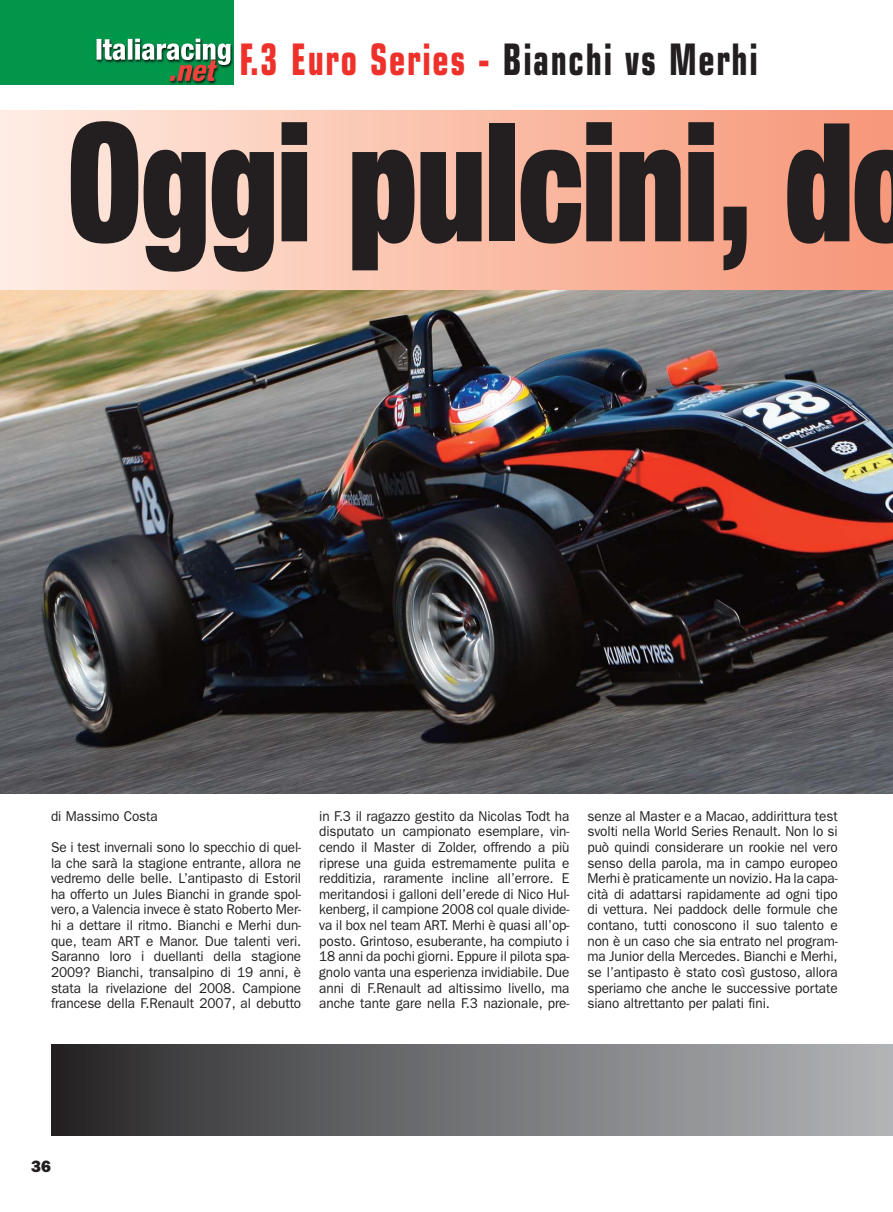
<style>
.page{position:relative;width:893px;height:1212px;background:#fff}
.page>*{position:absolute;margin:0;border:0;box-sizing:border-box;transform-origin:0 0}
.t1{font:900 condensed 165px "Helvetica Neue LT Std";color:#231f20;scale:.8 1}
.t2{font:700 condensed 43.5px "Eurostile LT Std";letter-spacing:.05em;color:#ee312a;scale:.8 1}
.t3{font:16.5px "ITC Franklin Gothic Std Hvy";color:#231f20}
.t4{font:14.25px/15.6px "ITC Franklin Gothic Std";letter-spacing:-.005em;color:#231f20;text-align:justify;scale:.95 1}
.s1{color:#231f20}
</style>
<div class="page">
<div style="left:0;top:0;width:234px;height:85px;background:#02964a"></div>
<img style="left:97px;top:39px;width:133px;height:42px">
<img style="left:0;top:289px;width:893px;height:504px">
<div style="left:0;top:111px;width:893px;height:178px;background:linear-gradient(to right,#feede2,#f79577)"></div>
<div style="left:51px;top:1045px;width:842px;height:90px;background:linear-gradient(to right,#2b2a2b,#b4b8bb)"></div>
<h2 class="t2" style="left:239px;top:44px;width:650px">F.3 Euro Series - <span class="s1">Bianchi vs Merhi</span></h2>
<h1 class="t1" style="left:68px;top:124px;width:1065px">Oggi pulcini, do</h1>
<p class="t4" style="left:51px;top:801px;width:265px;line-height:31.2px">di Massimo Costa<br>Se i test invernali sono lo specchio di quel-</p>
<p class="t4" style="left:51px;top:856px;width:265px">la che sarà la stagione entrante, allora ne vedremo delle belle. L’antipasto di Estoril ha offerto un Jules Bianchi in grande spol&shy;vero, a Valencia invece è stato Roberto Mer&shy;hi a dettare il ritmo. Bianchi e Merhi dun&shy;que, team ART e Manor. Due talenti veri.<br>Saranno loro i duellanti della stagione 2009? Bianchi, transalpino di 19 anni, è stata la rivelazione del 2008. Campione francese della F.Renault 2007, al debutto</p>
<p class="t4" style="left:319px;top:809px;width:265px">in F.3 il ragazzo gestito da Nicolas Todt ha disputato un campionato esemplare, vin&shy;cendo il Master di Zolder, offrendo a più riprese una guida estremamente pulita e redditizia, raramente incline all’errore. E meritandosi i galloni dell’erede di Nico Hul&shy;kenberg, il campione 2008 col quale divide&shy;va il box nel team ART. Merhi è quasi all’op&shy;posto. Grintoso, esuberante, ha compiuto i 18 anni da pochi giorni. Eppure il pilota spa&shy;gnolo vanta una esperienza invidiabile. Due anni di F.Renault ad altissimo livello, ma anche tante gare nella F.3 nazionale, pre-</p>
<p class="t4" style="left:587px;top:809px;width:265px">senze al Master e a Macao, addirittura test svolti nella World Series Renault. Non lo si può quindi considerare un rookie nel vero senso della parola, ma in campo europeo Merhi è praticamente un novizio. Ha la capa&shy;cità di adattarsi rapidamente ad ogni tipo di vettura. Nei paddock delle formule che contano, tutti conoscono il suo talento e non è un caso che sia entrato nel program&shy;ma Junior della Mercedes. Bianchi e Merhi, se l’antipasto è stato così gustoso, allora speriamo che anche le successive portate siano altrettanto per palati fini.</p>
<p class="t3" style="left:31px;top:1160px;width:21px">36</p>
</div>
